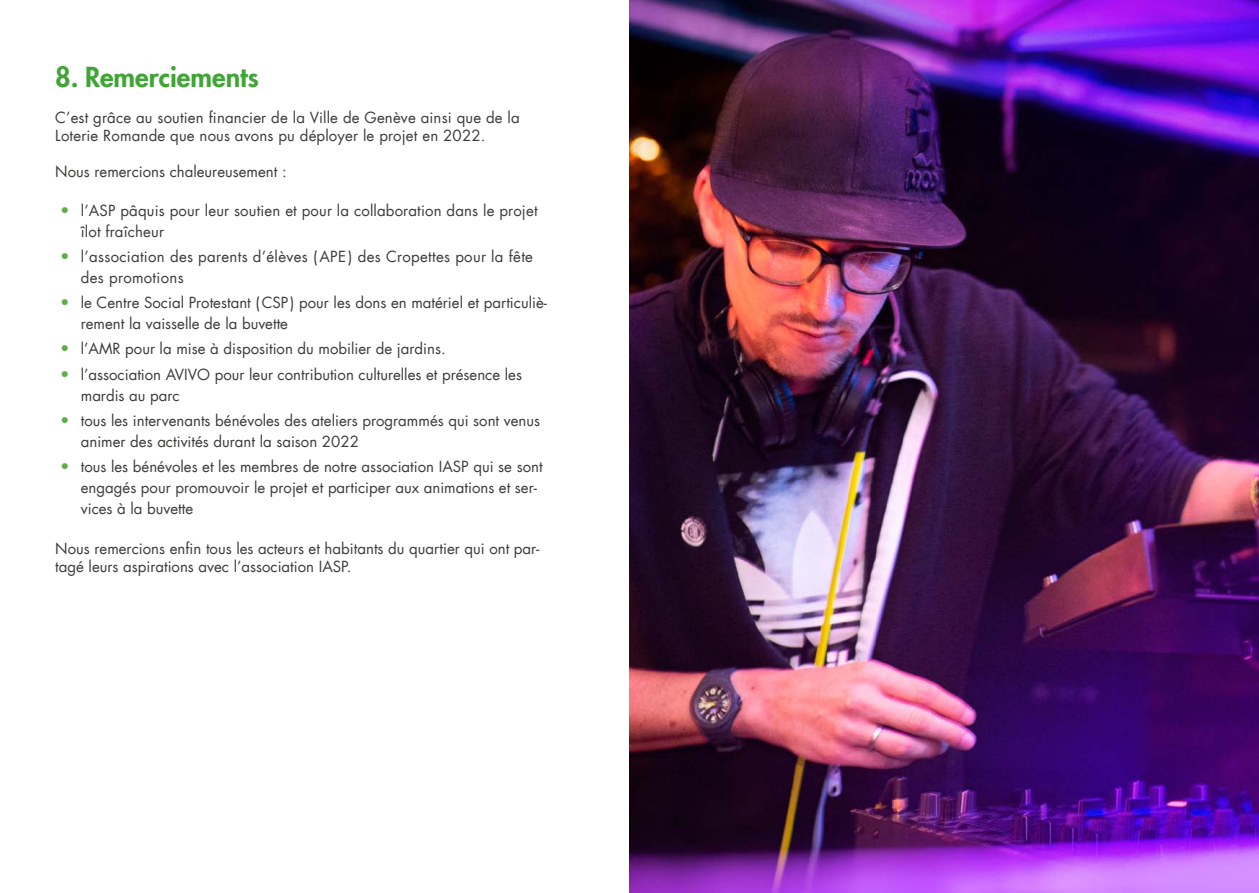
<style>
.page{position:relative;width:1259px;height:893px;background:#fff}
.page>*{position:absolute;margin:0;border:0;box-sizing:border-box;transform-origin:0 0}
.t1{font:800 27px "Futura LT";color:#3fa535}
.t2{font:15px/21px "Futura LT";color:#3c3c3b}
.t3{font:15px/21px "Futura LT";letter-spacing:.02em;color:#3c3c3b}
.s1{font-weight:700;font-size:15.75px;color:#5dad46}
</style>
<div class="page">
<img style="left:629px;top:0;width:630px;height:893px">
<h1 class="t1" style="left:55px;top:59px;width:205px">8. Remerciements</h1>
<p class="t2" style="left:55px;top:108px;width:466px;line-height:18px">C’est grâce au soutien financier de la Ville de Genève ainsi que de la<br>Loterie Romande que nous avons pu déployer le projet en 2022.</p>
<p class="t2" style="left:55px;top:161px;width:233px">Nous remercions chaleureusement :</p>
<p class="t2" style="left:81px;top:200px;width:458px;text-indent:-21px"><span class="s1">•</span> l’ASP pâquis pour leur soutien et pour la collaboration dans le projet îlot fraîcheur</p>
<p class="t3" style="left:81px;top:246px;width:454px;text-indent:-21px"><span class="s1">•</span> l’association des parents d’élèves (APE ) des Cropettes pour la fête des promotions</p>
<p class="t2" style="left:81px;top:292px;width:467px;text-indent:-21px"><span class="s1">•</span> le Centre Social Protestant (CSP) pour les dons en matériel et particuliè&shy;rement la vaisselle de la buvette</p>
<p class="t2" style="left:60px;top:339px;width:387px"><span class="s1">•</span> l’AMR pour la mise à disposition du mobilier de jardins.</p>
<p class="t2" style="left:81px;top:364px;width:443px;text-indent:-21px"><span class="s1">•</span> l’association AVIVO pour leur contribution culturelles et présence les mardis au parc</p>
<p class="t2" style="left:81px;top:410px;width:461px;text-indent:-21px"><span class="s1">•</span> tous les intervenants bénévoles des ateliers programmés qui sont venus animer des activités durant la saison 2022</p>
<p class="t2" style="left:81px;top:456px;width:463px;text-indent:-21px"><span class="s1">•</span> tous les bénévoles et les membres de notre association IASP qui se sont engagés pour promouvoir le projet et participer aux animations et ser&shy;vices à la buvette</p>
<p class="t2" style="left:55px;top:540px;width:485px;line-height:18px">Nous remercions enfin tous les acteurs et habitants du quartier qui ont par&shy;tagé leurs aspirations avec l’association IASP.</p>
</div>
